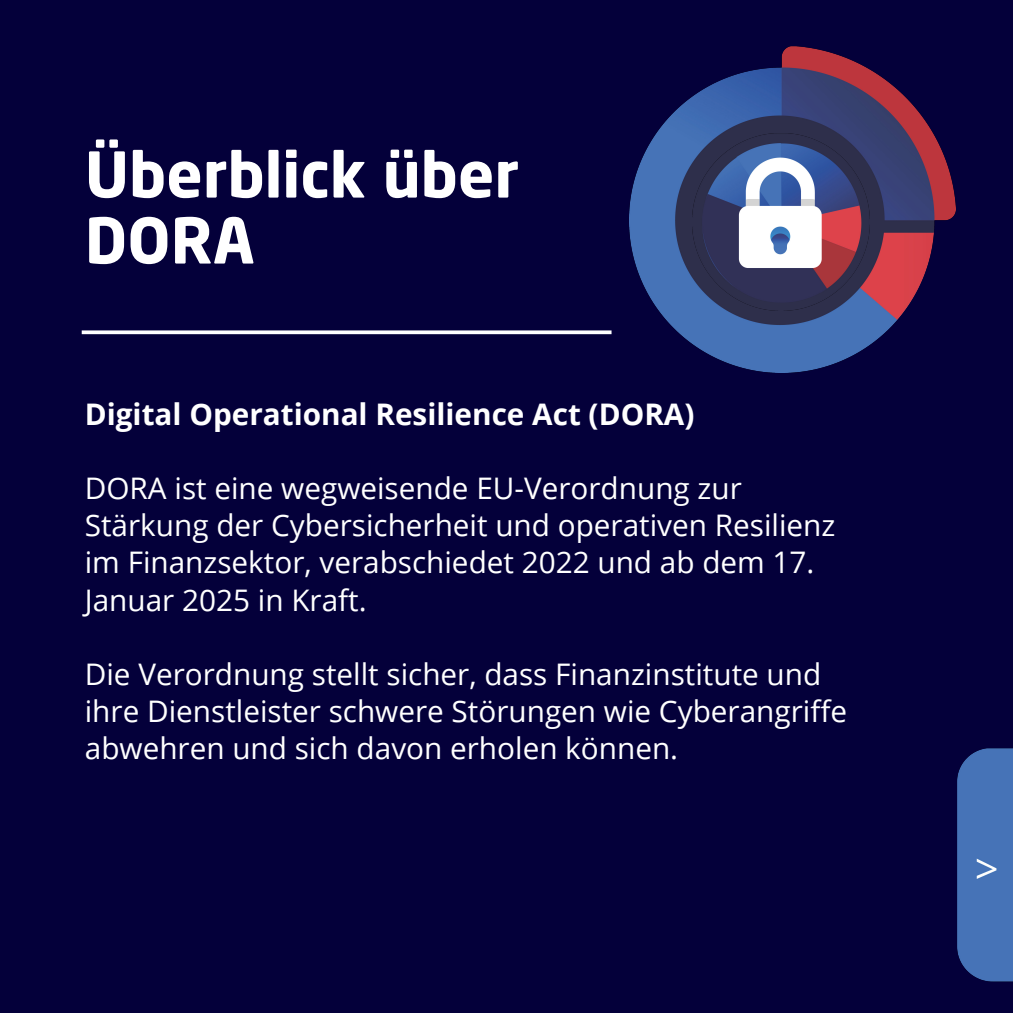
<style>
.page{position:relative;width:1013px;height:1013px;background:#fff}
.page>*{position:absolute;margin:0;border:0;box-sizing:border-box;transform-origin:0 0}
.t1{font:700 62.25px/65.9px "Neo Sans W1 G";color:#fff}
.t2{font:29.75px/37.1px "Open Sans";color:#fff}
.t3{font:700 29.75px "Open Sans";color:#fff}
</style>
<div class="page">
<div style="left:0;top:0;width:1012px;height:1012px;background:#04003a"></div>
<img style="left:629px;top:46px;width:326px;height:326px">
<img style="left:692px;top:133px;width:177px;height:178px">
<svg style="left:82px;top:330px;width:529px;height:4px;background:#e3e3e9"></svg>
<img style="left:957px;top:748px;width:55px;height:234px">
<h1 class="t1" style="left:85px;top:140px;width:436px">Überblick über<br>DORA</h1>
<p class="t3" style="left:85px;top:393px;width:611px">Digital Operational Resilience Act (DORA)</p>
<p class="t2" style="left:85px;top:469px;width:752px">DORA ist eine wegweisende EU-Verordnung zur Stärkung der Cybersicherheit und operativen Resilienz im Finanzsektor, verabschiedet 2022 und ab dem 17.<br>Januar 2025 in Kraft.</p>
<p class="t2" style="left:85px;top:654px;width:764px">Die Verordnung stellt sicher, dass Finanzinstitute und ihre Dienstleister schwere Störungen wie Cyberangriffe abwehren und sich davon erholen können.</p>
</div>
